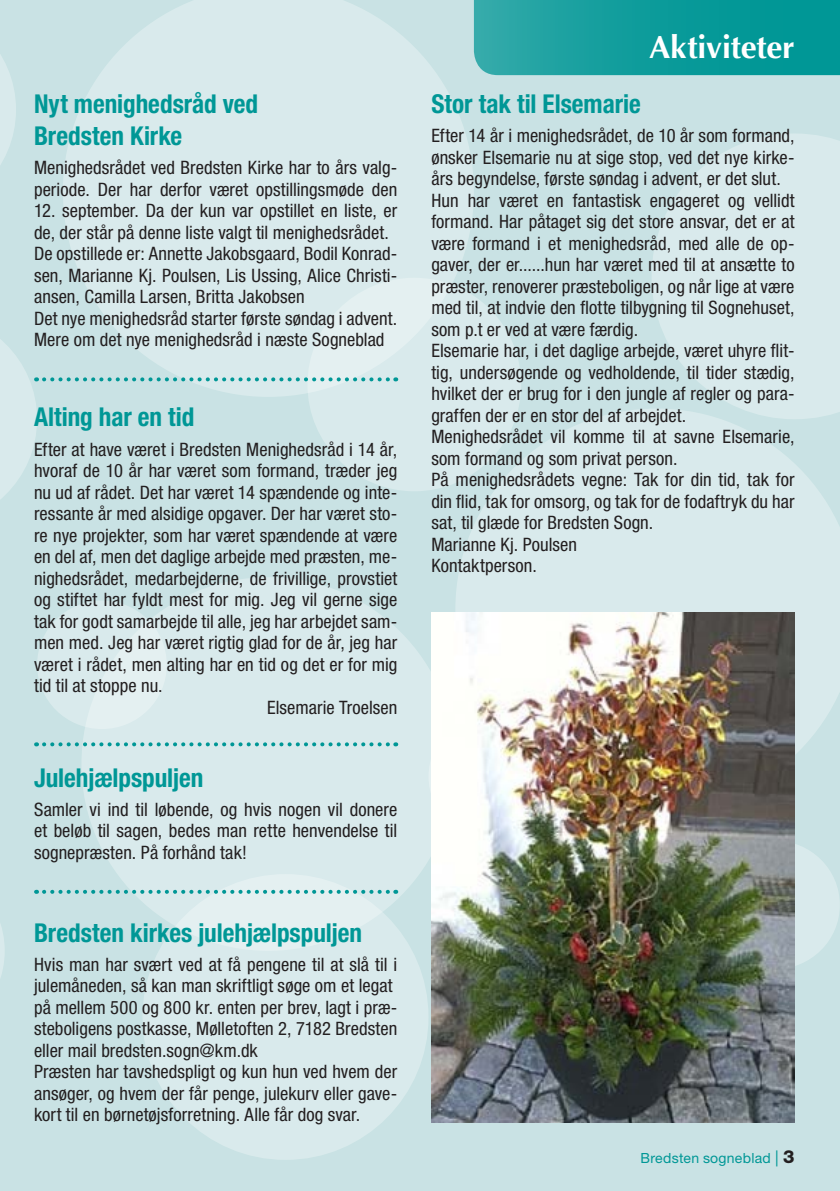
<style>
.page{position:relative;width:840px;height:1191px;background:#fff}
.page>*{position:absolute;margin:0;border:0;box-sizing:border-box;transform-origin:0 0}
.t1{font:700 32px "Optima";letter-spacing:-.01em;color:#fff}
.t2{font:700 condensed 26px/32px "Helvetica Neue LT Std";color:#009796}
.t3{font:condensed 18.4px/21.4px "Helvetica Neue LT Std";letter-spacing:.005em;color:#231f20}
.t4{font:14px "Helvetica Neue LT Std";letter-spacing:.02em;color:#009796}
.s1{font-size:16px}
.s2{font-weight:800;font-size:18px;color:#231f20}
</style>
<div class="page">
<div style="left:0;top:0;width:839px;height:1191px;background:#c9e2e4"></div>
<svg style="left:473px;top:0;width:366px;height:75px;background:#149e9d"></svg>
<div style="left:81px;top:577px;width:374px;height:373px;background:#d9eaec;border-radius:50%"></div>
<div style="left:307px;top:278px;width:214px;height:213px;background:#d9eaec;border-radius:50%"></div>
<svg style="left:63px;top:0;width:410px;height:397px;fill:#d9eaec"></svg>
<svg style="left:652px;top:134px;width:187px;height:274px;fill:#d9eaec"></svg>
<div style="left:142px;top:874px;width:286px;height:285px;background:#d9eaec;border-radius:50%"></div>
<svg style="left:456px;top:408px;width:383px;height:402px;fill:#d9eaec"></svg>
<svg style="left:0;top:55px;width:16px;height:110px"></svg>
<svg style="left:0;top:924px;width:5px;height:53px"></svg>
<div style="left:709px;top:840px;width:130px;height:129px;background:#d9eaec;border-radius:50%"></div>
<div style="left:37px;top:600px;width:130px;height:129px;background:#d9eaec;border-radius:50%"></div>
<svg style="left:0;top:339px;width:37px;height:160px"></svg>
<svg style="left:44px;top:377px;width:352px;height:4px"></svg>
<svg style="left:44px;top:742px;width:352px;height:4px"></svg>
<svg style="left:44px;top:889px;width:352px;height:4px"></svg>
<img style="left:431px;top:612px;width:363px;height:511px">
<h2 class="t2" style="left:34px;top:87px;width:225px">Nyt menighedsråd ved<br>Bredsten Kirke</h2>
<p class="t3" style="left:34px;top:157px;width:364px">Menighedsrådet ved Bredsten Kirke har to års valg&shy;periode. Der har derfor været opstillingsmøde den</p>
<p class="t3" style="left:34px;top:200px;width:364px">12. september. Da der kun var opstillet en liste, er de, der står på denne liste valgt til menighedsrådet.<br>De opstillede er: Annette Jakobsgaard, Bodil Konrad&shy;sen, Marianne Kj. Poulsen, Lis Ussing, Alice Christi&shy;ansen, Camilla Larsen, Britta Jakobsen<br>Det nye menighedsråd starter første søndag i advent.<br>Mere om det nye menighedsråd i næste Sogneblad</p>
<h2 class="t2" style="left:34px;top:401px;width:162px">Alting har en tid</h2>
<p class="t3" style="left:34px;top:438px;width:364px">Efter at have været i Bredsten Menighedsråd i 14 år,</p>
<p class="t3" style="left:34px;top:460px;width:364px">hvoraf de 10 år har været som formand, træder jeg</p>
<p class="t3" style="left:34px;top:481px;width:364px">nu ud af rådet. Det har været 14 spændende og inte-</p>
<p class="t3" style="left:34px;top:503px;width:364px">ressante år med alsidige opgaver. Der har været sto-</p>
<p class="t3" style="left:34px;top:524px;width:364px">re nye projekter, som har været spændende at være</p>
<p class="t3" style="left:34px;top:546px;width:364px">en del af, men det daglige arbejde med præsten, me-</p>
<p class="t3" style="left:34px;top:567px;width:364px">nighedsrådet, medarbejderne, de frivillige, provstiet</p>
<p class="t3" style="left:34px;top:588px;width:364px">og stiftet har fyldt mest for mig. Jeg vil gerne sige</p>
<p class="t3" style="left:34px;top:610px;width:364px">tak for godt samarbejde til alle, jeg har arbejdet sam-</p>
<p class="t3" style="left:34px;top:631px;width:364px">men med. Jeg har været rigtig glad for de år, jeg har</p>
<p class="t3" style="left:34px;top:653px;width:364px">været i rådet, men alting har en tid og det er for mig</p>
<p class="t3" style="left:34px;top:674px;width:130px">tid til at stoppe nu.</p>
<p class="t3" style="left:267px;top:696px;width:132px">Elsemarie Troelsen</p>
<h2 class="t2" style="left:34px;top:761px;width:171px">Julehjælpspuljen</h2>
<p class="t3" style="left:34px;top:798px;width:364px;text-align:justify">Samler vi ind til løbende, og hvis nogen vil donere et beløb til sagen, bedes man rette henvendelse til sognepræsten. På forhånd tak!</p>
<h2 class="t2" style="left:34px;top:916px;width:329px">Bredsten kirkes julehjælpspuljen</h2>
<p class="t3" style="left:34px;top:953px;width:364px">Hvis man har svært ved at få pengene til at slå til i julemåneden, så kan man skriftligt søge om et legat på mellem 500 og 800 kr. enten per brev, lagt i præ&shy;steboligens postkasse, Mølletoften 2, 7182 Bredsten eller mail bredsten.sogn@km.dk<br>Præsten har tavshedspligt og kun hun ved hvem der ansøger, og hvem der får penge, julekurv eller gave&shy;kort til en børnetøjsforretning. Alle får dog svar.</p>
<h1 class="t1" style="left:649px;top:28px;width:147px">Aktiviteter</h1>
<h2 class="t2" style="left:431px;top:87px;width:211px">Stor tak til Elsemarie</h2>
<p class="t3" style="left:431px;top:125px;width:364px">Efter 14 år i menighedsrådet, de 10 år som formand, ønsker Elsemarie nu at sige stop, ved det nye kirke&shy;års begyndelse, første søndag i advent, er det slut.<br>Hun har været en fantastisk engageret og vellidt formand. Har påtaget sig det store ansvar, det er at være formand i et menighedsråd, med alle de op&shy;gaver, der er......hun har været med til at ansætte to præster, renoverer præsteboligen, og når lige at være med til, at indvie den flotte tilbygning til Sognehuset, som p.t er ved at være færdig.<br>Elsemarie har, i det daglige arbejde, været uhyre flit&shy;tig, undersøgende og vedholdende, til tider stædig, hvilket der er brug for i den jungle af regler og para&shy;graffen der er en stor del af arbejdet.<br>Menighedsrådet vil komme til at savne Elsemarie, som formand og som privat person.<br>På menighedsrådets vegne: Tak for din tid, tak for din flid, tak for omsorg, og tak for de fodaftryk du har sat, til glæde for Bredsten Sogn.<br>Marianne Kj. Poulsen<br>Kontaktperson.</p>
<p class="t4" style="left:640px;top:1149px;width:155px">Bredsten sogneblad <span class="s1">|</span> <span class="s2">3</span></p>
</div>
